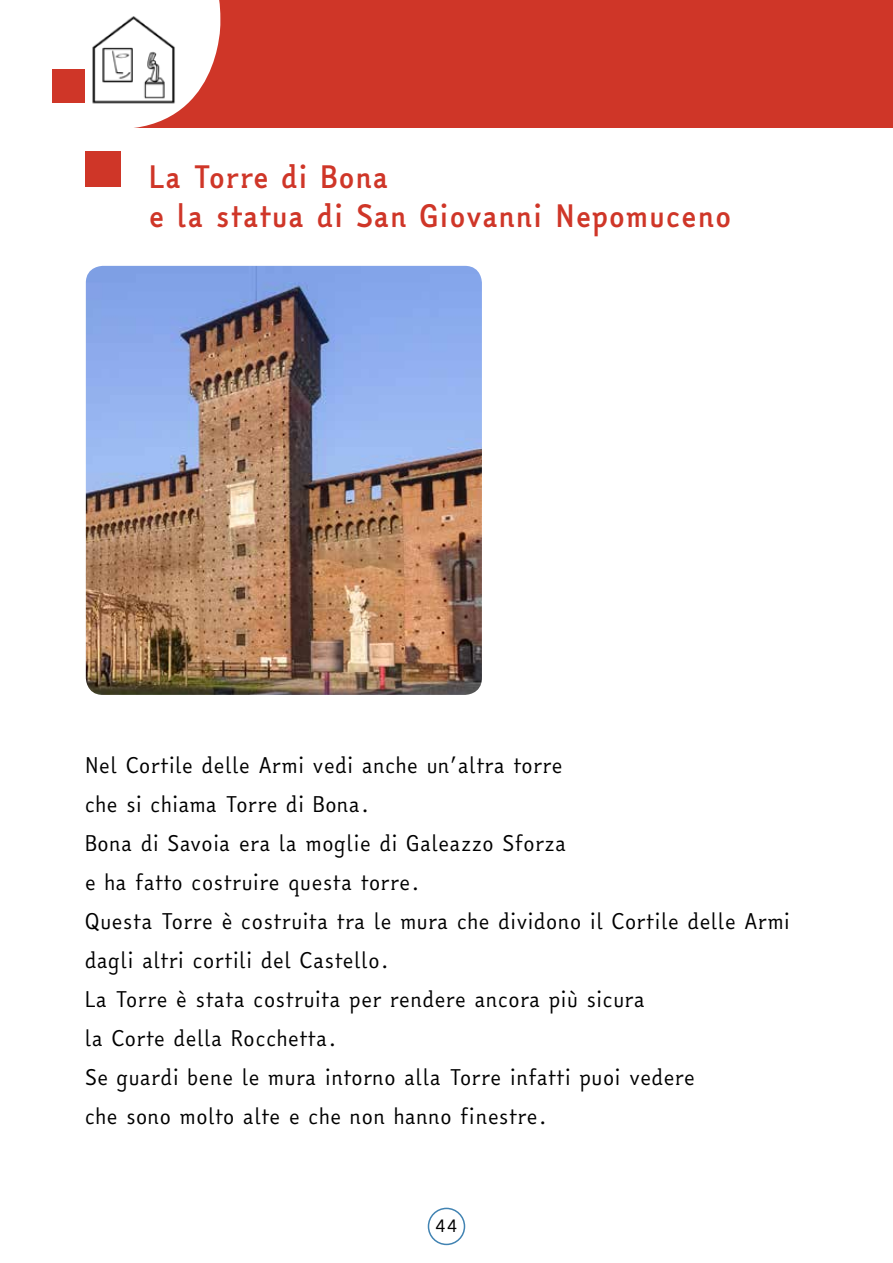
<style>
.page{position:relative;width:893px;height:1263px;background:#fff}
.page>*{position:absolute;margin:0;border:0;box-sizing:border-box;transform-origin:0 0}
.t1{font:700 30px/39px "Easy Reading";color:#cf3628}
.t2{font:21px/39px "Easy Reading";color:#000}
.t3{font:18px "Easy Reading";color:#000}
</style>
<div class="page">
<div style="left:428px;top:1208px;width:37px;height:37px;border:2px solid #4183b2;border-radius:50%"></div>
<div style="left:0;top:0;width:893px;height:128px;background:#cf3628"></div>
<svg style="left:0;top:0;width:220px;height:128px"></svg>
<div style="left:52px;top:70px;width:33px;height:33px;background:#cf3628"></div>
<img style="left:86px;top:13px;width:94px;height:94px">
<div style="left:85px;top:151px;width:36px;height:36px;background:#cf3628"></div>
<img style="left:86px;top:266px;width:396px;height:429px">
<h1 class="t1" style="left:149px;top:158px;width:585px">La Torre di Bona<br>e la statua di San Giovanni Nepomuceno</h1>
<p class="t2" style="left:85px;top:746px;width:707px">Nel Cortile delle Armi vedi anche un’altra torre<br>che si chiama Torre di Bona.<br>Bona di Savoia era la moglie di Galeazzo Sforza<br>e ha fatto costruire questa torre.<br>Questa Torre è costruita tra le mura che dividono il Cortile delle Armi dagli altri cortili del Castello.<br>La Torre è stata costruita per rendere ancora più sicura<br>la Corte della Rocchetta.<br>Se guardi bene le mura intorno alla Torre infatti puoi vedere<br>che sono molto alte e che non hanno finestre.</p>
<p class="t3" style="left:435px;top:1212px;width:25px">44</p>
</div>
